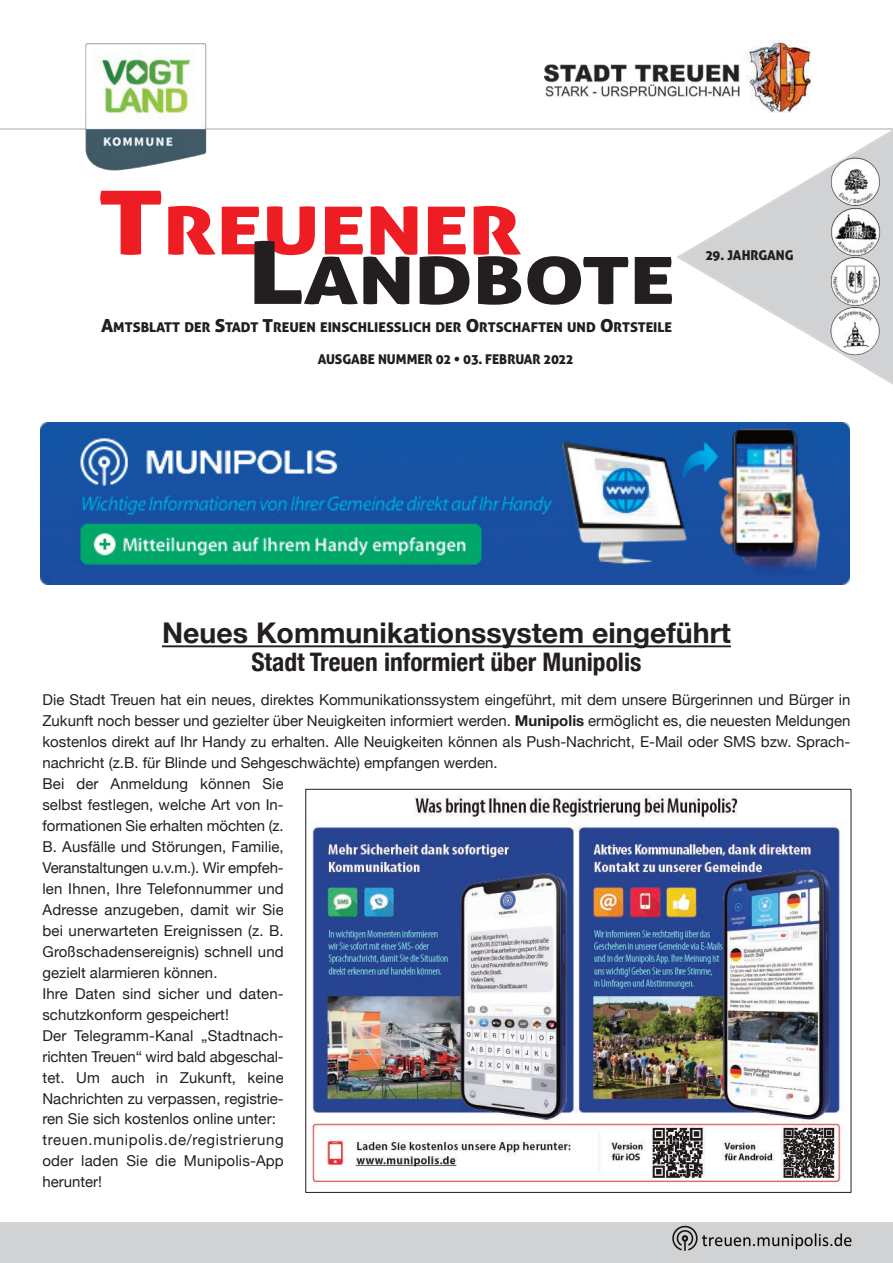
<style>
.page{position:relative;width:893px;height:1263px;background:#fff}
.page>*{position:absolute;margin:0;border:0;box-sizing:border-box;transform-origin:0 0}
.t1{font:66.3px "Aller Display";color:#ee1d23;scale:1.31 1}
.t2{font:65.25px "Aller Display";color:#231f20;scale:1.31 1}
.t3{font:700 28.5px "Helvetica Neue";color:#231f20}
.t4{font:700 condensed 25.5px "Helvetica Neue";color:#231f20}
.t5{font:15px/21px "Helvetica Neue";color:#231f20;text-align:justify}
.t6{font:13.5px "Aller Display";color:#231f20;scale:1.06 1}
.t7{font:13.5px "Aller Display";color:#231f20}
.s1{font-size:88.5px}
.s2{font-size:87px}
.s3{font-size:18px}
.s4{font-weight:700}
</style>
<div class="page">
<hr style="left:0;top:128px;width:893px;height:1px;background:#d1d2d4">
<svg style="left:676px;top:129px;width:217px;height:256px"></svg>
<img style="left:828px;top:209px;width:55px;height:45px">
<img style="left:828px;top:158px;width:55px;height:51px">
<img style="left:828px;top:254px;width:55px;height:49px">
<img style="left:828px;top:303px;width:55px;height:55px">
<img style="left:74px;top:43px;width:149px;height:128px">
<img style="left:544px;top:41px;width:267px;height:71px">
<div style="left:0;top:1222px;width:893px;height:41px;background:#d1d2d4"></div>
<img style="left:40px;top:422px;width:809px;height:162px">
<hr style="left:162px;top:645px;width:569px;height:2px;background:#231f20">
<img style="left:307px;top:794px;width:537px;height:394px">
<img style="left:701px;top:1233px;width:151px;height:17px">
<img style="left:672px;top:1225px;width:26px;height:25px">
<p class="t1" style="left:98px;top:193px;width:325px"><span class="s1">T</span>REUENER</p>
<p class="t2" style="left:248px;top:244px;width:327px"><span class="s2">L</span>ANDBOTE</p>
<p class="t6" style="left:101px;top:319px;width:540px"><span class="s3">A</span>MTSBLATT DER <span class="s3">S</span>TADT <span class="s3">T</span>REUEN EINSCHLIESSLICH DER <span class="s3">O</span>RTSCHAFTEN UND <span class="s3">O</span>RTSTEILE</p>
<p class="t7" style="left:318px;top:352px;width:257px">AUSGABE NUMMER 02 • 03. FEBRUAR 2022</p>
<p class="t7" style="left:706px;top:248px;width:90px">29. JAHRGANG</p>
<p class="t3" style="left:162px;top:615px;width:570px">Neues Kommunikationssystem eingeführt</p>
<p class="t4" style="left:251px;top:646px;width:392px">Stadt Treuen informiert über Munipolis</p>
<p class="t5" style="left:42px;top:688px;width:809px">Die Stadt Treuen hat ein neues, direktes Kommunikationssystem eingeführt, mit dem unsere Bürgerinnen und Bürger in Zukunft noch besser und gezielter über Neuigkeiten informiert werden. <span class="s4">Munipolis</span> ermöglicht es, die neuesten Meldungen kostenlos direkt auf Ihr Handy zu erhalten. Alle Neuigkeiten können als Push-Nachricht, E-Mail oder SMS bzw. Sprach&shy;nachricht (z.B. für Blinde und Sehgeschwächte) empfangen werden.</p>
<p class="t5" style="left:42px;top:773px;width:243px">Bei der Anmeldung können Sie selbst festlegen, welche Art von In&shy;formationen Sie erhalten möchten (z.<br>B. Ausfälle und Störungen, Familie, Veranstaltungen u.v.m.). Wir empfeh&shy;len Ihnen, Ihre Telefonnummer und Adresse anzugeben, damit wir Sie bei unerwarteten Ereignissen (z. B.<br>Großschadensereignis) schnell und gezielt alarmieren können.</p>
<p class="t5" style="left:42px;top:982px;width:243px">Ihre Daten sind sicher und daten&shy;schutzkonform gespeichert!</p>
<p class="t5" style="left:42px;top:1024px;width:243px">Der Telegramm-Kanal „Stadtnach&shy;richten Treuen“ wird bald abgeschal&shy;tet. Um auch in Zukunft, keine Nachrichten zu verpassen, registrie&shy;ren Sie sich kostenlos online unter:</p>
<p class="t5" style="left:42px;top:1129px;width:243px">treuen.munipolis.de/registrierung oder laden Sie die Munipolis-App herunter!</p>
</div>
